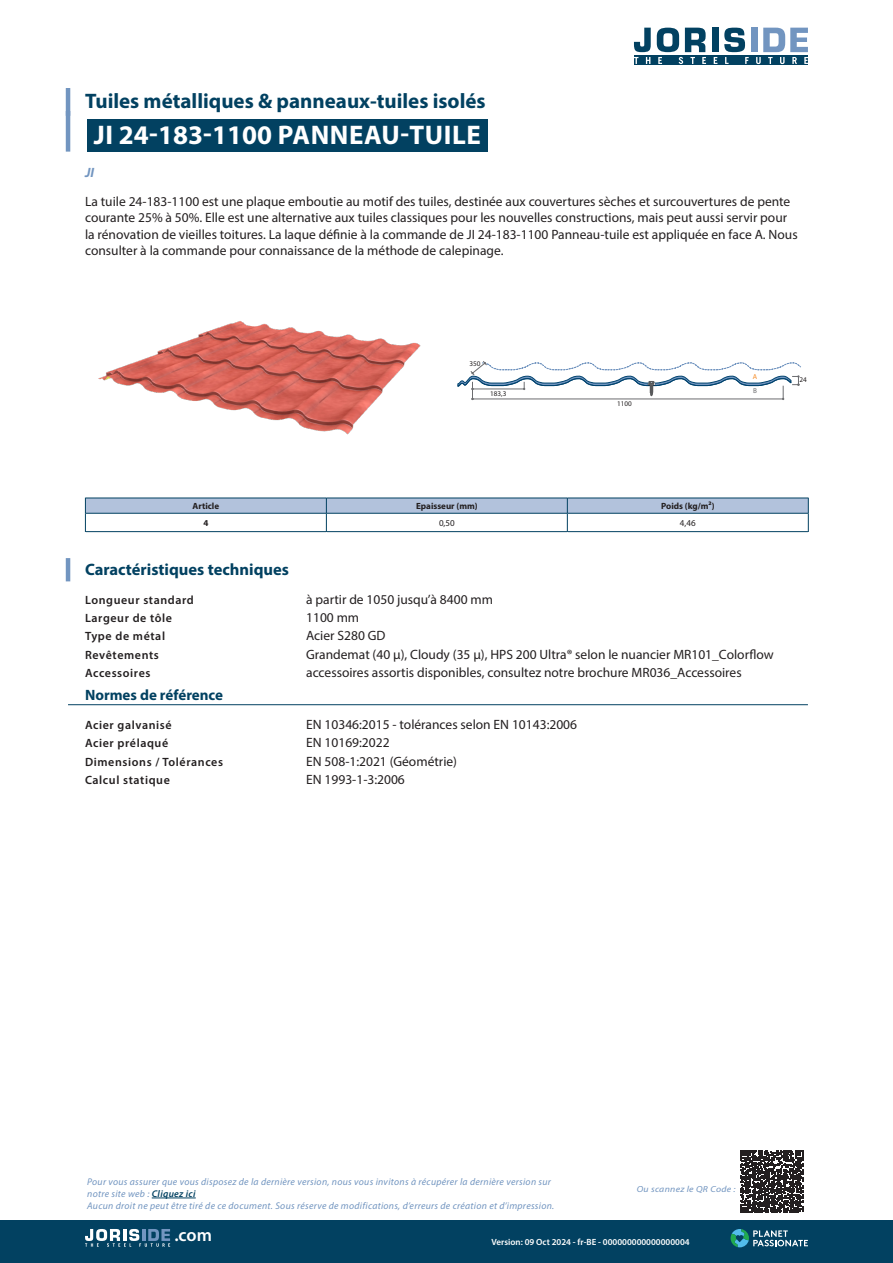
<style>
.page{position:relative;width:893px;height:1263px;background:#fff}
.page>*{position:absolute;margin:0;border:0;box-sizing:border-box;transform-origin:0 0}
.Product_Name{font:700 27px "Myriad Pro";letter-spacing:.02em;color:#fff}
.t1{font:700 21px "Myriad Pro";color:#024161}
.t2{font:600 18px "Myriad Pro";color:#fff}
.t3{font:700 16.5px "Myriad Pro";color:#024161}
.t4{font:700 15px "Myriad Pro";color:#024161}
.body_base{font:13.5px/16.2px "Myriad Pro";color:#231f20}
.body_namedlist{font:13.5px "Myriad Pro";color:#231f20}
.JI_Division{font:italic 700 13.5px "Myriad Pro";color:#7295c0}
.body_namedlist-2{font:600 12px "Myriad Pro";letter-spacing:.05em;color:#231f20}
.Bijschrift{font:italic 9.75px/11.7px "Myriad Pro";letter-spacing:.03em;color:#7295c0}
.Product_Code{font:600 9px "Myriad Pro";color:#fff}
.table_h2{font:700 9px "Myriad Pro";color:#231f20}
.table_body{font:9px "Myriad Pro";color:#231f20}
.Bijschrift-2{font:italic 8.7px "Myriad Pro";letter-spacing:.03em;color:#7295c0;scale:1.11 1}
.t5{font:7.2px "Myriad Pro";color:#231f20}
.t6{font:7.2px/13.6px "Myriad Pro";color:#f68922}
.s1{color:#6c6d70}
.s2{font-weight:600;color:#024161}
</style>
<div class="page">
<div style="left:0;top:1220px;width:893px;height:43px;background:#024161"></div>
<div style="left:634px;top:56px;width:174px;height:9px;background:#024161"></div>
<div style="left:712px;top:28px;width:6px;height:24px;background:#024161"></div>
<div style="left:751px;top:28px;width:7px;height:24px;background:#7295c0"></div>
<svg style="left:634px;top:28px;width:17px;height:36px"></svg>
<svg style="left:657px;top:28px;width:49px;height:36px"></svg>
<svg style="left:714px;top:57px;width:3px;height:7px"></svg>
<svg style="left:724px;top:28px;width:25px;height:36px"></svg>
<svg style="left:756px;top:28px;width:52px;height:36px"></svg>
<svg style="left:85px;top:1229px;width:85px;height:18px"></svg>
<svg style="left:731px;top:1229px;width:77px;height:18px"></svg>
<hr style="left:152px;top:1198px;width:44px;height:1px;background:#024161">
<svg style="left:740px;top:1150px;width:63px;height:63px"></svg>
<hr style="left:66px;top:88px;width:4px;height:28px;background:#7295c0">
<div style="left:87px;top:119px;width:401px;height:33px;background:#024161"></div>
<hr style="left:66px;top:111px;width:4px;height:41px;background:#7295c0">
<img style="left:98px;top:321px;width:323px;height:114px">
<svg style="left:457px;top:361px;width:344px;height:39px"></svg>
<svg style="left:85px;top:498px;width:724px;height:34px"></svg>
<hr style="left:86px;top:531px;width:240px;height:1px;background:#024161">
<hr style="left:327px;top:531px;width:240px;height:1px;background:#024161">
<hr style="left:568px;top:531px;width:240px;height:1px;background:#024161">
<hr style="left:66px;top:558px;width:4px;height:23px;background:#7295c0">
<hr style="left:68px;top:704px;width:740px;height:1px;background:#024161">
<p class="t1" style="left:85px;top:87px;width:402px">Tuiles métalliques &amp; panneaux-tuiles isolés</p>
<p class="Product_Name" style="left:94px;top:117px;width:389px">JI 24-183-1100 PANNEAU-TUILE</p>
<p class="JI_Division" style="left:85px;top:164px;width:11px">JI</p>
<p class="body_base" style="left:85px;top:193px;width:714px">La tuile 24-183-1100 est une plaque emboutie au motif des tuiles, destinée aux couvertures sèches et surcouvertures de pente courante 25% à 50%. Elle est une alternative aux tuiles classiques pour les nouvelles constructions, mais peut aussi servir pour la rénovation de vieilles toitures. La laque définie à la commande de JI 24-183-1100 Panneau-tuile est appliquée en face A. Nous consulter à la commande pour connaissance de la méthode de calepinage.</p>
<p class="t5" style="left:469px;top:360px;width:13px">350</p>
<p class="t5" style="left:490px;top:389px;width:18px">183,3</p>
<p class="t5" style="left:617px;top:399px;width:16px">1100</p>
<p class="t6" style="left:753px;top:370px;width:6px">A<br><span class="s1">B</span></p>
<p class="t5" style="left:799px;top:376px;width:9px">24</p>
<p class="table_h2" style="left:193px;top:500px;width:28px">Article</p>
<p class="table_h2" style="left:416px;top:500px;width:63px">Epaisseur (mm)</p>
<p class="table_h2" style="left:661px;top:500px;width:55px">Poids (kg/m²)</p>
<p class="table_h2" style="left:203px;top:517px;width:6px">4</p>
<p class="table_body" style="left:439px;top:517px;width:17px">0,50</p>
<p class="table_body" style="left:680px;top:517px;width:17px">4,46</p>
<p class="t3" style="left:85px;top:558px;width:206px">Caractéristiques techniques</p>
<p class="body_namedlist-2" style="left:85px;top:592px;width:110px">Longueur standard</p>
<p class="body_namedlist" style="left:306px;top:591px;width:188px">à partir de 1050 jusqu’à 8400 mm</p>
<p class="body_namedlist-2" style="left:85px;top:610px;width:89px">Largeur de tôle</p>
<p class="body_namedlist" style="left:306px;top:609px;width:55px">1100 mm</p>
<p class="body_namedlist-2" style="left:85px;top:629px;width:82px">Type de métal</p>
<p class="body_namedlist" style="left:306px;top:627px;width:81px">Acier S280 GD</p>
<p class="body_namedlist-2" style="left:85px;top:647px;width:75px">Revêtements</p>
<p class="body_namedlist" style="left:306px;top:646px;width:469px">Grandemat (40 µ), Cloudy (35 µ), HPS 200 Ultra® selon le nuancier MR101_Colorflow</p>
<p class="body_namedlist-2" style="left:85px;top:665px;width:67px">Accessoires</p>
<p class="body_namedlist" style="left:306px;top:664px;width:437px">accessoires assortis disponibles, consultez notre brochure MR036_Accessoires</p>
<p class="t4" style="left:85px;top:685px;width:140px">Normes de référence</p>
<p class="body_namedlist-2" style="left:85px;top:717px;width:88px">Acier galvanisé</p>
<p class="body_namedlist" style="left:306px;top:716px;width:272px">EN 10346:2015 - tolérances selon EN 10143:2006</p>
<p class="body_namedlist-2" style="left:85px;top:736px;width:85px">Acier prélaqué</p>
<p class="body_namedlist" style="left:306px;top:734px;width:85px">EN 10169:2022</p>
<p class="body_namedlist-2" style="left:85px;top:754px;width:139px">Dimensions / Tolérances</p>
<p class="body_namedlist" style="left:306px;top:753px;width:152px">EN 508-1:2021 (Géométrie)</p>
<p class="body_namedlist-2" style="left:85px;top:772px;width:86px">Calcul statique</p>
<p class="body_namedlist" style="left:306px;top:771px;width:100px">EN 1993-1-3:2006</p>
<p class="Bijschrift" style="left:87px;top:1176px;width:465px">Pour vous assurer que vous disposez de la dernière version, nous vous invitons à récupérer la dernière version sur notre site web : <span class="s2">Cliquez ici</span></p>
<p class="Bijschrift" style="left:87px;top:1199px;width:469px">Aucun droit ne peut être tiré de ce document. Sous réserve de modifications, d’erreurs de création et d’impression.</p>
<p class="Bijschrift-2" style="left:637px;top:1184px;width:91px">Ou scannez le QR Code :</p>
<h3 class="t2" style="left:174px;top:1223px;width:39px">.com</h3>
<p class="Product_Code" style="left:491px;top:1236px;width:200px">Version: 09 Oct 2024 - fr-BE - 000000000000000004</p>
</div>
